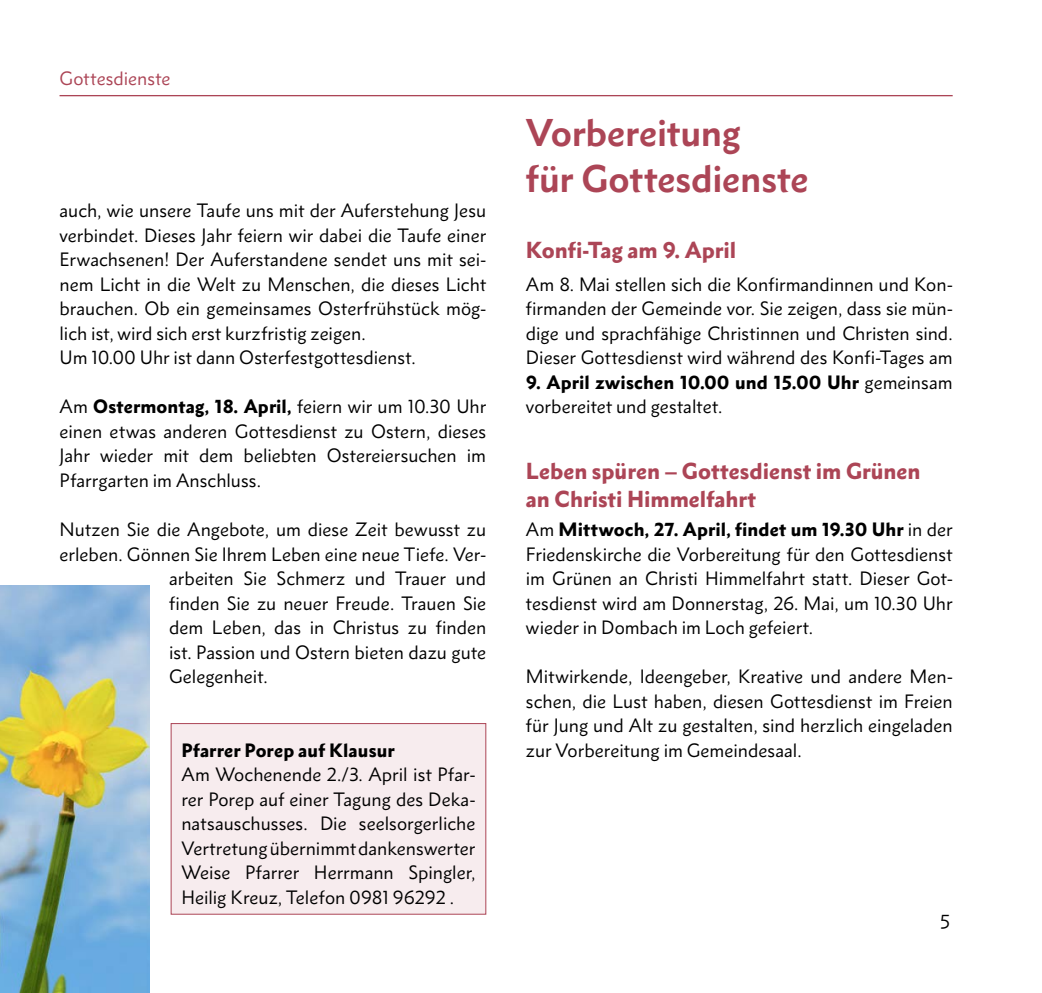
<style>
.page{position:relative;width:1042px;height:993px;background:#fff}
.page>*{position:absolute;margin:0;border:0;box-sizing:border-box;transform-origin:0 0}
.t1{font:700 35px/45.5px "Metro Nova Pro";letter-spacing:-.005em;color:#ac4556}
.t2{font:900 21px/28px "Metro Nova Pro";color:#ac4556}
.t3{font:17.5px/24.5px "Metro Nova Pro";color:#000;text-align:justify}
.t4{font:900 17.5px "Metro Nova Pro";letter-spacing:.005em;color:#000}
.t5{font:17.5px "Metro Nova Pro";letter-spacing:.005em;color:#ac4556}
.s1{font-weight:900}
</style>
<div class="page">
<hr style="left:60px;top:95px;width:892px;height:1px;background:#ac4556">
<img style="left:0;top:585px;width:149px;height:407px">
<div style="left:171px;top:723px;width:315px;height:190px;background:#f7ecee"></div>
<div style="left:171px;top:723px;width:315px;height:191px;border:1px solid #ac4556"></div>
<p class="t5" style="left:60px;top:67px;width:113px">Gottesdienste</p>
<p class="t3" style="left:60px;top:198px;width:428px;text-align:left">auch, wie unsere Taufe uns mit der Auferstehung Jesu verbindet. Dieses Jahr feiern wir dabei die Taufe einer Erwachsenen! Der Auferstandene sendet uns mit sei&shy;nem Licht in die Welt zu Menschen, die dieses Licht brauchen. Ob ein gemeinsames Osterfrühstück mög&shy;lich ist, wird sich erst kurzfristig zeigen.<br>Um 10.00 Uhr ist dann Osterfestgottesdienst.</p>
<p class="t3" style="left:60px;top:394px;width:428px">Am <span class="s1">Ostermontag, 18. April,</span> feiern wir um 10.30 Uhr einen etwas anderen Gottesdienst zu Ostern, dieses Jahr wieder mit dem beliebten Ostereiersuchen im Pfarrgarten im Anschluss.</p>
<p class="t3" style="left:60px;top:517px;width:428px">Nutzen Sie die Angebote, um diese Zeit bewusst zu</p>
<p class="t3" style="left:60px;top:541px;width:428px">erleben. Gönnen Sie Ihrem Leben eine neue Tiefe. Ver-</p>
<p class="t3" style="left:169px;top:566px;width:319px">arbeiten Sie Schmerz und Trauer und</p>
<p class="t3" style="left:169px;top:590px;width:319px">finden Sie zu neuer Freude. Trauen Sie</p>
<p class="t3" style="left:169px;top:615px;width:319px">dem Leben, das in Christus zu finden</p>
<p class="t3" style="left:169px;top:639px;width:319px">ist. Passion und Ostern bieten dazu gute</p>
<p class="t3" style="left:169px;top:664px;width:100px">Gelegenheit.</p>
<h1 class="t1" style="left:526px;top:110px;width:284px">Vorbereitung<br>für Gottesdienste</h1>
<p class="t2" style="left:526px;top:235px;width:212px">Konfi-Tag am 9. April</p>
<p class="t3" style="left:526px;top:272px;width:428px">Am 8. Mai stellen sich die Konfirmandinnen und Kon&shy;firmanden der Gemeinde vor. Sie zeigen, dass sie mün&shy;dige und sprachfähige Christinnen und Christen sind.<br>Dieser Gottesdienst wird während des Konfi-Tages am</p>
<p class="t3" style="left:526px;top:370px;width:428px"><span class="s1">9. April zwischen 10.00 und 15.00 Uhr</span> gemeinsam vorbereitet und gestaltet.</p>
<p class="t2" style="left:526px;top:456px;width:396px">Leben spüren – Gottesdienst im Grünen an Christi Himmelfahrt</p>
<p class="t3" style="left:526px;top:517px;width:428px">Am <span class="s1">Mittwoch, 27. April, findet um 19.30 Uhr</span> in der Friedenskirche die Vorbereitung für den Gottesdienst im Grünen an Christi Himmelfahrt statt. Dieser Got&shy;tesdienst wird am Donnerstag, 26. Mai, um 10.30 Uhr wieder in Dombach im Loch gefeiert.</p>
<p class="t3" style="left:526px;top:664px;width:428px">Mitwirkende, Ideengeber, Kreative und andere Men&shy;schen, die Lust haben, diesen Gottesdienst im Freien für Jung und Alt zu gestalten, sind herzlich eingeladen</p>
<p class="t4" style="left:181px;top:738px;width:215px">Pfarrer Porep auf Klausur</p>
<p class="t3" style="left:526px;top:737px;width:277px">zur Vorbereitung im Gemeindesaal.</p>
<p class="t3" style="left:181px;top:762px;width:295px">Am Wochenende 2./3. April ist Pfar&shy;rer Porep auf einer Tagung des Deka&shy;natsauschusses. Die seelsorgerliche Vertretung übernimmt dankenswerter Weise Pfarrer Herrmann Spingler, Heilig Kreuz, Telefon 0981 96292 .</p>
<p class="t3" style="left:940px;top:909px;width:12px">5</p>
</div>
